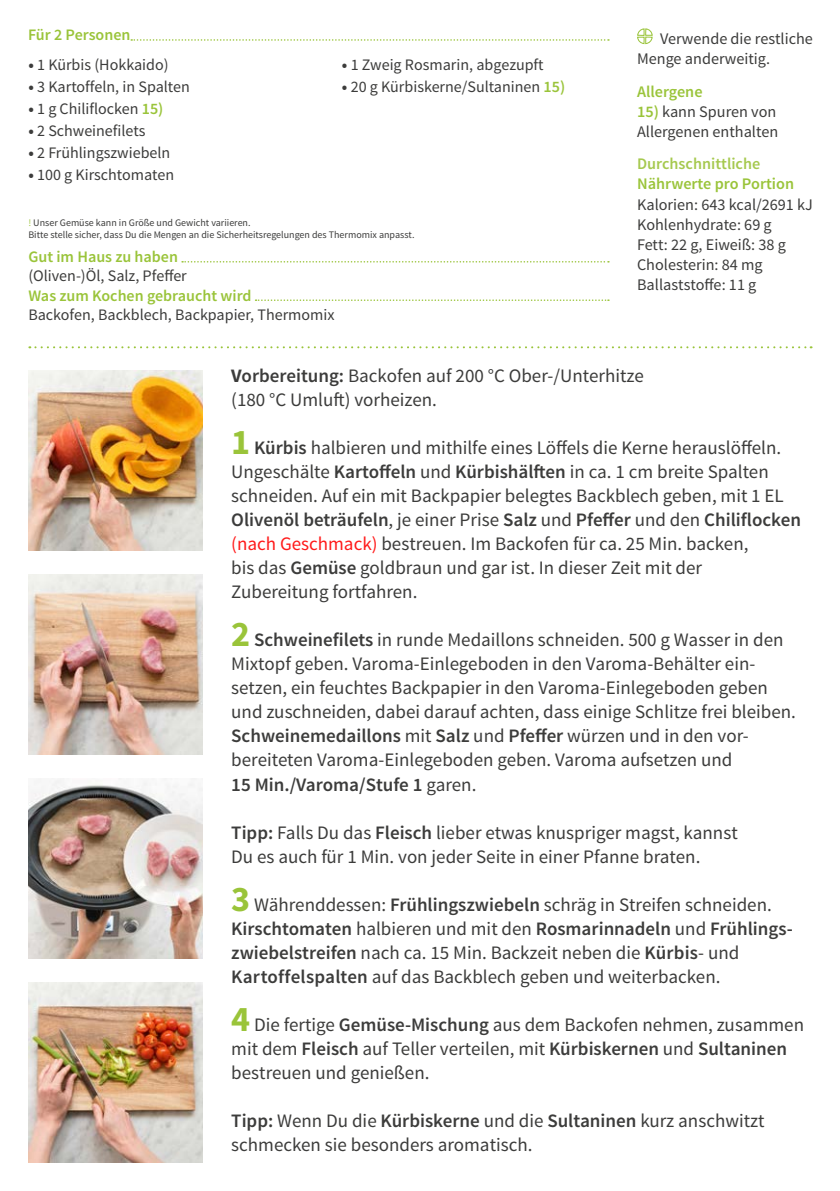
<style>
.page{position:relative;width:840px;height:1191px;background:#fff}
.page>*{position:absolute;margin:0;border:0;box-sizing:border-box;transform-origin:0 0}
.Absatzformat_1{font:19px/24px "Source Sans Pro";color:#3c3c3b}
.BACK_Text_next_to_ta{font:16.2px/20.2px "Source Sans Pro";color:#3c3c3b}
.BACK_Text_next_to_ta-2{font:600 16.2px/20.2px "Source Sans Pro";color:#9ac43a}
.BACK_Table_Content_L{font:16px/19.2px "Source Sans Pro";color:#3c3c3b}
.BACK_Table_Content_L-2{font:600 16px "Source Sans Pro";color:#9ac43a}
.t1{font:10px/12px "Source Sans Pro";color:#3c3c3b}
.s1{font-weight:700}
.s2{font-weight:600;color:#9ac43a}
.s3{color:#a6c94f}
.s4{font-weight:600}
.s5{font-weight:700;font-size:36px;color:#9ac43a}
.s6{color:#ff1a1a}
</style>
<div class="page">
<img style="left:28px;top:574px;width:175px;height:180px">
<img style="left:28px;top:370px;width:175px;height:180px">
<svg style="left:182px;top:261px;width:426px;height:1px"></svg>
<svg style="left:255px;top:299px;width:353px;height:2px"></svg>
<svg style="left:131px;top:39px;width:477px;height:2px"></svg>
<img style="left:28px;top:778px;width:175px;height:180px">
<img style="left:28px;top:982px;width:175px;height:180px">
<svg style="left:29px;top:346px;width:782px;height:2px"></svg>
<svg style="left:637px;top:28px;width:16px;height:17px"></svg>
<p class="BACK_Table_Content_L-2" style="left:28px;top:25px;width:104px">Für 2 Personen</p>
<p class="BACK_Table_Content_L" style="left:28px;top:55px;width:142px"><span class="s1">•</span> 1 Kürbis (Hokkaido)</p>
<p class="BACK_Table_Content_L" style="left:28px;top:77px;width:163px"><span class="s1">•</span> 3 Kartoffeln, in Spalten</p>
<p class="BACK_Table_Content_L" style="left:28px;top:99px;width:136px"><span class="s1">•</span> 1 g Chiliflocken <span class="s2">15)</span></p>
<p class="BACK_Table_Content_L" style="left:28px;top:121px;width:118px"><span class="s1">•</span> 2 Schweinefilets</p>
<p class="BACK_Table_Content_L" style="left:28px;top:143px;width:143px"><span class="s1">•</span> 2 Frühlingszwiebeln</p>
<p class="BACK_Table_Content_L" style="left:28px;top:165px;width:147px"><span class="s1">•</span> 100 g Kirschtomaten</p>
<p class="BACK_Table_Content_L" style="left:342px;top:55px;width:203px"><span class="s1">•</span> 1 Zweig Rosmarin, abgezupft</p>
<p class="BACK_Table_Content_L" style="left:342px;top:77px;width:225px"><span class="s1">•</span> 20 g Kürbiskerne/Sultaninen <span class="s2">15)</span></p>
<p class="t1" style="left:28px;top:217px;width:387px"><span class="s3">!</span> Unser Gemüse kann in Größe und Gewicht variieren.<br>Bitte stelle sicher, dass Du die Mengen an die Sicherheitsregelungen des Thermomix anpasst.</p>
<p class="BACK_Table_Content_L" style="left:28px;top:247px;width:160px"><span class="s2">Gut im Haus zu haben </span>(Oliven-)Öl, Salz, Pfeffer</p>
<p class="BACK_Table_Content_L-2" style="left:28px;top:285px;width:224px">Was zum Kochen gebraucht wird</p>
<p class="BACK_Table_Content_L" style="left:28px;top:305px;width:307px">Backofen, Backblech, Backpapier, Thermomix</p>
<p class="BACK_Text_next_to_ta" style="left:636px;top:29px;width:177px;text-indent:23px">Verwende die restliche<br>Menge anderweitig.</p>
<p class="BACK_Text_next_to_ta-2" style="left:636px;top:81px;width:67px">Allergene</p>
<p class="BACK_Text_next_to_ta" style="left:636px;top:102px;width:143px"><span class="s2">15)</span> kann Spuren von<br>Allergenen enthalten</p>
<p class="BACK_Text_next_to_ta-2" style="left:636px;top:154px;width:158px"><span class="s3">Durchschnittliche<br></span>Nährwerte pro Portion</p>
<p class="BACK_Text_next_to_ta" style="left:636px;top:194px;width:177px">Kalorien: 643 kcal/2691 kJ</p>
<p class="BACK_Text_next_to_ta" style="left:636px;top:215px;width:136px">Kohlenhydrate: 69 g</p>
<p class="BACK_Text_next_to_ta" style="left:636px;top:235px;width:150px">Fett: 22 g, Eiweiß: 38 g<br>Cholesterin: 84 mg</p>
<p class="BACK_Text_next_to_ta" style="left:636px;top:275px;width:121px">Ballaststoffe: 11 g</p>
<p class="Absatzformat_1" style="left:231px;top:364px;width:414px"><span class="s1">V</span><span class="s4">orbereitung:</span> Backofen auf 200 °C Ober-/Unterhitze (180 °C Umluft) vorheizen.</p>
<p class="Absatzformat_1" style="left:231px;top:436px;width:571px"><span class="s5">1</span> <span class="s4">Kürbis</span> halbieren und mithilfe eines Löffels die Kerne herauslöffeln.<br>Ungeschälte <span class="s4">Kartoffeln</span> und <span class="s4">Kürbishälften</span> in ca. 1 cm breite Spalten schneiden. Auf ein mit Backpapier belegtes Backblech geben, mit 1 EL <span class="s4">Olivenöl beträufeln</span>, je einer Prise <span class="s4">Salz</span> und <span class="s4">Pfeffer</span> und den <span class="s4">Chiliflocken </span><span class="s6">(nach Geschmack)</span> bestreuen. Im Backofen für ca. 25 Min. backen,<br>bis das <span class="s4">Gemüse</span> goldbraun und gar ist. In dieser Zeit mit der Zubereitung fortfahren.</p>
<p class="Absatzformat_1" style="left:231px;top:628px;width:566px"><span class="s5">2</span> <span class="s4">Schweinefilets</span> in runde Medaillons schneiden. 500 g Wasser in den Mixtopf geben. Varoma-Einlegeboden in den Varoma-Behälter ein&shy;setzen, ein feuchtes Backpapier in den Varoma-Einlegeboden geben und zuschneiden, dabei darauf achten, dass einige Schlitze frei bleiben.<br><span class="s4">Schweinemedaillons</span> mit <span class="s4">Salz</span> und <span class="s4">Pfeffer</span> würzen und in den vor&shy;bereiteten Varoma-Einlegeboden geben. Varoma aufsetzen und<br><span class="s4">15 Min./Varoma/Stufe 1</span> garen.</p>
<p class="Absatzformat_1" style="left:231px;top:820px;width:507px"><span class="s4">Tipp:</span> Falls Du das <span class="s4">Fleisch</span> lieber etwas knuspriger magst, kannst<br>Du es auch für 1 Min. von jeder Seite in einer Pfanne braten.</p>
<p class="Absatzformat_1" style="left:231px;top:892px;width:562px"><span class="s5">3</span> Währenddessen: <span class="s4">Frühlingszwiebeln</span> schräg in Streifen schneiden.<br><span class="s4">Kirschtomaten</span> halbieren und mit den <span class="s4">Rosmarinnadeln</span> und <span class="s4">Frühlings&shy;zwiebelstreifen</span> nach ca. 15 Min. Backzeit neben die <span class="s4">Kürbis</span>- und <span class="s4">Kartoffelspalten</span> auf das Backblech geben und weiterbacken.</p>
<p class="Absatzformat_1" style="left:231px;top:1012px;width:574px"><span class="s5">4</span> Die fertige <span class="s4">Gemüse-Mischung</span> aus dem Backofen nehmen, zusammen mit dem <span class="s4">Fleisch</span> auf Teller verteilen, mit <span class="s4">Kürbiskernen</span> und <span class="s4">Sultaninen </span>bestreuen und genießen.</p>
<p class="Absatzformat_1" style="left:231px;top:1108px;width:534px"><span class="s4">Tipp:</span> Wenn Du die <span class="s4">Kürbiskerne</span> und die <span class="s4">Sultaninen</span> kurz anschwitzt schmecken sie besonders aromatisch.</p>
</div>
